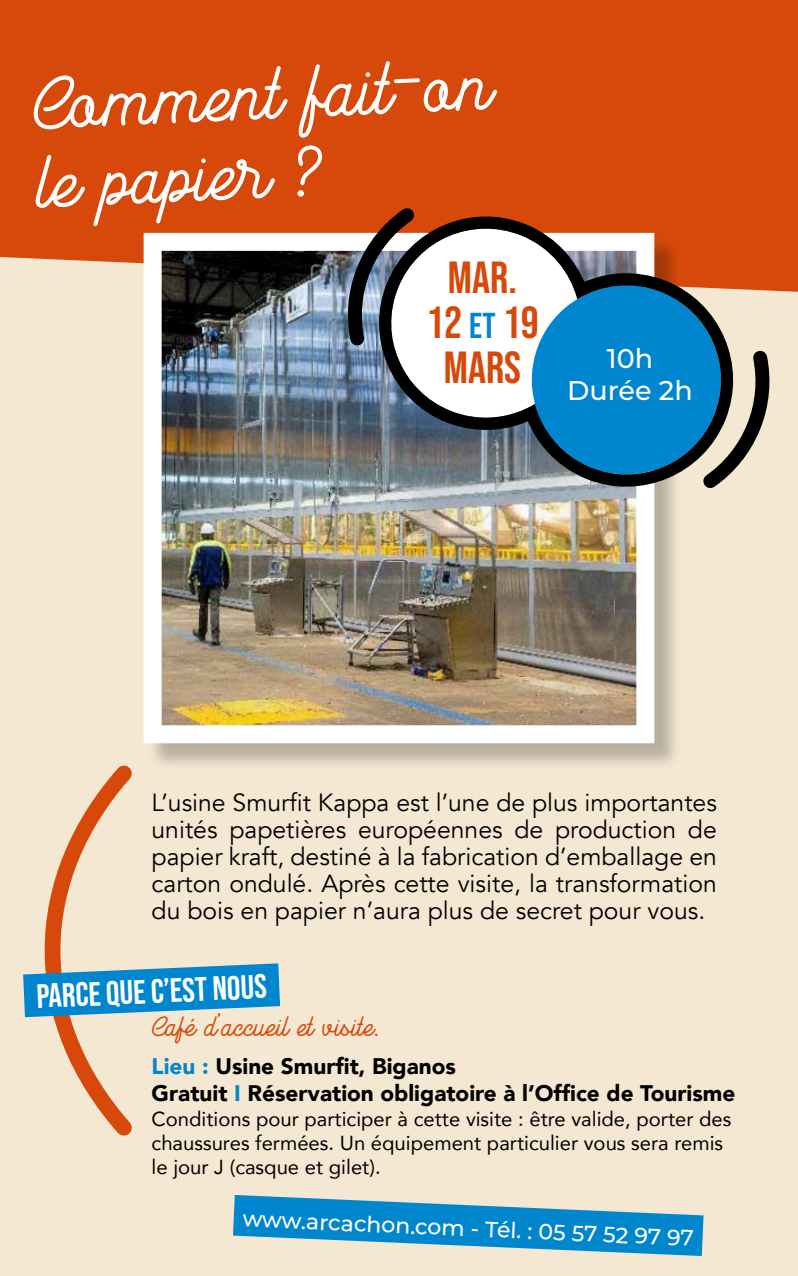
<style>
.page{position:relative;width:798px;height:1276px;background:#fff}
.page>*{position:absolute;margin:0;border:0;box-sizing:border-box;transform-origin:0 0}
.t1{font:90px/77.6px "Goldana Script";color:#fff}
.t2{font:45px/45px "Bebas Neue";color:#d6490b;text-align:center}
.t3{font:33.75px "Goldana Script";color:#d6490b}
.t4{font:33.75px "Bebas Neue";color:#fff}
.t5{font:500 27px/32.4px "Montserrat";color:#fff;text-align:center}
.t6{font:24.75px/27px "Avenir";color:#000;text-align:justify}
.t7{font:900 22.5px/27px "Avenir";color:#000}
.t8{font:500 22.05px "Montserrat";color:#fff}
.t9{font:20.25px/24.3px "Avenir";color:#000}
.s1{font-size:36px;color:#0086ce}
.s2{color:#0086ce}
</style>
<div class="page">
<div style="left:0;top:0;width:797px;height:1276px;background:#f5e8d3"></div>
<div style="left:0;top:0;width:797px;height:292px;background:#d6490b"></div>
<div style="left:147px;top:236px;width:534px;height:535px;background:#000;opacity:.25"></div>
<img style="left:135px;top:224px;width:528px;height:528px">
<svg style="left:336px;top:196px;width:444px;height:304px;background:#878e94"></svg>
<svg style="left:44px;top:751px;width:102px;height:385px"></svg>
<svg style="left:23px;top:963px;width:257px;height:54px"></svg>
<svg style="left:233px;top:1195px;width:470px;height:61px"></svg>
<h1 class="t1" style="left:31px;top:70px;width:461px;rotate:-3deg">Comment fait-on le papier ?</h1>
<h2 class="t2" style="left:426px;top:254px;width:114px">MAR.<br>12 <span class="s1">ET</span> 19<br>MARS</h2>
<p class="t5" style="left:567px;top:341px;width:127px">10h<br>Durée 2h</p>
<p class="t6" style="left:151px;top:789px;width:566px">L’usine Smurfit Kappa est l’une de plus importantes unités papetières européennes de production de papier kraft, destiné à la fabrication d’emballage en carton ondulé. Après cette visite, la transformation du bois en papier n’aura plus de secret pour vous.</p>
<h3 class="t4" style="left:36px;top:978px;width:232px;rotate:-3deg">PARCE QUE C’EST NOUS</h3>
<h3 class="t3" style="left:152px;top:1010px;width:228px">Café d’accueil et visite.</h3>
<p class="t7" style="left:151px;top:1052px;width:585px"><span class="s2">Lieu :</span> Usine Smurfit, Biganos<br>Gratuit <span class="s2">I</span> Réservation obligatoire à l’Office de Tourisme</p>
<p class="t9" style="left:151px;top:1105px;width:581px">Conditions pour participer à cette visite : être valide, porter des chaussures fermées. Un équipement particulier vous sera remis le jour J (casque et gilet).</p>
<p class="t8" style="left:243px;top:1202px;width:452px;rotate:3deg">www.arcachon.com - Tél. : 05 57 52 97 97</p>
</div>
